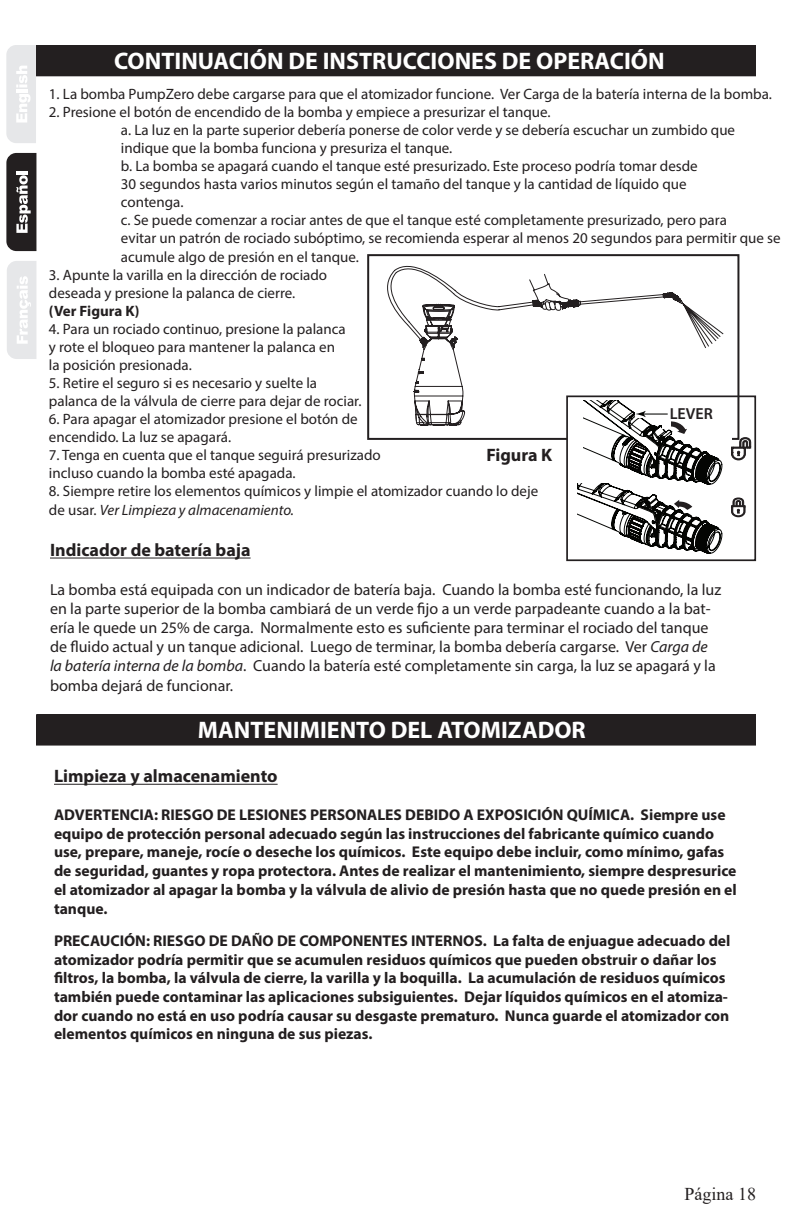
<style>
.page{position:relative;width:792px;height:1224px;background:#fff}
.page>*{position:absolute;margin:0;border:0;box-sizing:border-box;transform-origin:0 0}
.t1{font:700 24px "Myriad Pro";color:#fff}
.t2{font:700 18px "Myriad Pro";color:#231f20}
.t3{font:18px "Times New Roman";color:#231f20}
.t4{font:16px/19.2px "Myriad Pro";color:#231f20}
.t5{font:600 16px "Myriad Pro";color:#231f20}
.t6{font:700 15.6px/18.8px "Myriad Pro";color:#231f20}
.t7{font:15px/18.2px "Myriad Pro";color:#231f20}
.t8{font:700 15px "Myriad Pro";color:#231f20}
.s1{font-style:italic}
</style>
<div class="page">
<div style="left:37px;top:46px;width:718px;height:30px;background:#231f20"></div>
<div style="left:36px;top:45px;width:720px;height:31px;border:1px solid #231f20"></div>
<div style="left:37px;top:715px;width:718px;height:30px;background:#231f20"></div>
<div style="left:36px;top:714px;width:720px;height:32px;border:1px solid #231f20"></div>
<hr style="left:54px;top:784px;width:224px;height:1px;background:#231f20">
<div style="left:367px;top:254px;width:372px;height:186px;border:2px solid #231f20"></div>
<hr style="left:50px;top:558px;width:201px;height:1px;background:#231f20">
<div style="left:568px;top:396px;width:164px;height:143px;background:#fff"></div>
<svg style="left:731px;top:437px;width:20px;height:23px"></svg>
<svg style="left:731px;top:497px;width:15px;height:20px"></svg>
<div style="left:566px;top:395px;width:190px;height:166px;border:2px solid #231f20"></div>
<svg style="left:378px;top:265px;width:346px;height:289px"></svg>
<img style="left:668px;top:411px;width:5px;height:6px">
<img style="left:635px;top:411px;width:33px;height:6px">
<svg style="left:6px;top:45px;width:30px;height:98px"></svg>
<svg style="left:7px;top:261px;width:29px;height:98px"></svg>
<svg style="left:6px;top:153px;width:30px;height:98px;background:#474444"></svg>
<h1 class="t1" style="left:114px;top:45px;width:552px">CONTINUACIÓN DE INSTRUCCIONES DE OPERACIÓN</h1>
<p class="t7" style="left:49px;top:84px;width:725px">1. La bomba PumpZero debe cargarse para que el atomizador funcione. Ver Carga de la batería interna de la bomba.</p>
<p class="t7" style="left:121px;top:102px;width:661px;text-indent:-72px">2. Presione el botón de encendido de la bomba y empiece a presurizar el tanque.<br>a. La luz en la parte superior debería ponerse de color verde y se debería escuchar un zumbido que indique que la bomba funciona y presuriza el tanque.<br>b. La bomba se apagará cuando el tanque esté presurizado. Este proceso podría tomar desde<br>30 segundos hasta varios minutos según el tamaño del tanque y la cantidad de líquido que<br>contenga.<br>c. Se puede comenzar a rociar antes de que el tanque esté completamente presurizado, pero para<br>evitar un patrón de rociado subóptimo, se recomienda esperar al menos 20 segundos para permitir que se acumule algo de presión en el tanque.</p>
<p class="t7" style="left:49px;top:266px;width:280px">3. Apunte la varilla en la dirección de rociado deseada y presione la palanca de cierre.</p>
<p class="t8" style="left:49px;top:301px;width:92px">(Ver Figura K)</p>
<p class="t7" style="left:49px;top:320px;width:298px">4. Para un rociado continuo, presione la palanca y rote el bloqueo para mantener la palanca en la posición presionada.</p>
<p class="t7" style="left:49px;top:374px;width:314px">5. Retire el seguro si es necesario y suelte la palanca de la válvula de cierre para dejar de rociar.</p>
<p class="t7" style="left:49px;top:410px;width:310px">6. Para apagar el atomizador presione el botón de encendido. La luz se apagará.</p>
<p class="t7" style="left:49px;top:446px;width:333px">7. Tenga en cuenta que el tanque seguirá presurizado incluso cuando la bomba esté apagada.</p>
<p class="t7" style="left:49px;top:481px;width:491px;line-height:18.8px">8. Siempre retire los elementos químicos y limpie el atomizador cuando lo deje de usar. <span class="s1">Ver Limpieza y almacenamiento.</span></p>
<p class="t5" style="left:670px;top:404px;width:45px">LEVER</p>
<p class="t2" style="left:486px;top:443px;width:67px">Figura K</p>
<p class="t2" style="left:50px;top:538px;width:202px">Indicador de batería baja</p>
<p class="t4" style="left:50px;top:579px;width:673px">La bomba está equipada con un indicador de batería baja. Cuando la bomba esté funcionando, la luz en la parte superior de la bomba cambiará de un verde fijo a un verde parpadeante cuando a la bat&shy;ería le quede un 25% de carga. Normalmente esto es suficiente para terminar el rociado del tanque de fluido actual y un tanque adicional. Luego de terminar, la bomba debería cargarse. Ver <span class="s1">Carga de la batería interna de la bomba</span>. Cuando la batería esté completamente sin carga, la luz se apagará y la bomba dejará de funcionar.</p>
<h1 class="t1" style="left:198px;top:715px;width:390px">MANTENIMIENTO DEL ATOMIZADOR</h1>
<p class="t2" style="left:54px;top:765px;width:225px">Limpieza y almacenamiento</p>
<p class="t6" style="left:54px;top:805px;width:684px">ADVERTENCIA: RIESGO DE LESIONES PERSONALES DEBIDO A EXPOSICIÓN QUÍMICA. Siempre use equipo de protección personal adecuado según las instrucciones del fabricante químico cuando use, prepare, maneje, rocíe o deseche los químicos. Este equipo debe incluir, como mínimo, gafas de seguridad, guantes y ropa protectora. Antes de realizar el mantenimiento, siempre despresurice el atomizador al apagar la bomba y la válvula de alivio de presión hasta que no quede presión en el tanque.</p>
<p class="t6" style="left:54px;top:931px;width:678px">PRECAUCIÓN: RIESGO DE DAÑO DE COMPONENTES INTERNOS. La falta de enjuague adecuado del atomizador podría permitir que se acumulen residuos químicos que pueden obstruir o dañar los filtros, la bomba, la válvula de cierre, la varilla y la boquilla. La acumulación de residuos químicos también puede contaminar las aplicaciones subsiguientes. Dejar líquidos químicos en el atomiza&shy;dor cuando no está en uso podría causar su desgaste prematuro. Nunca guarde el atomizador con elementos químicos en ninguna de sus piezas.</p>
<p class="t3" style="left:685px;top:1181px;width:73px">Página 18</p>
</div>
